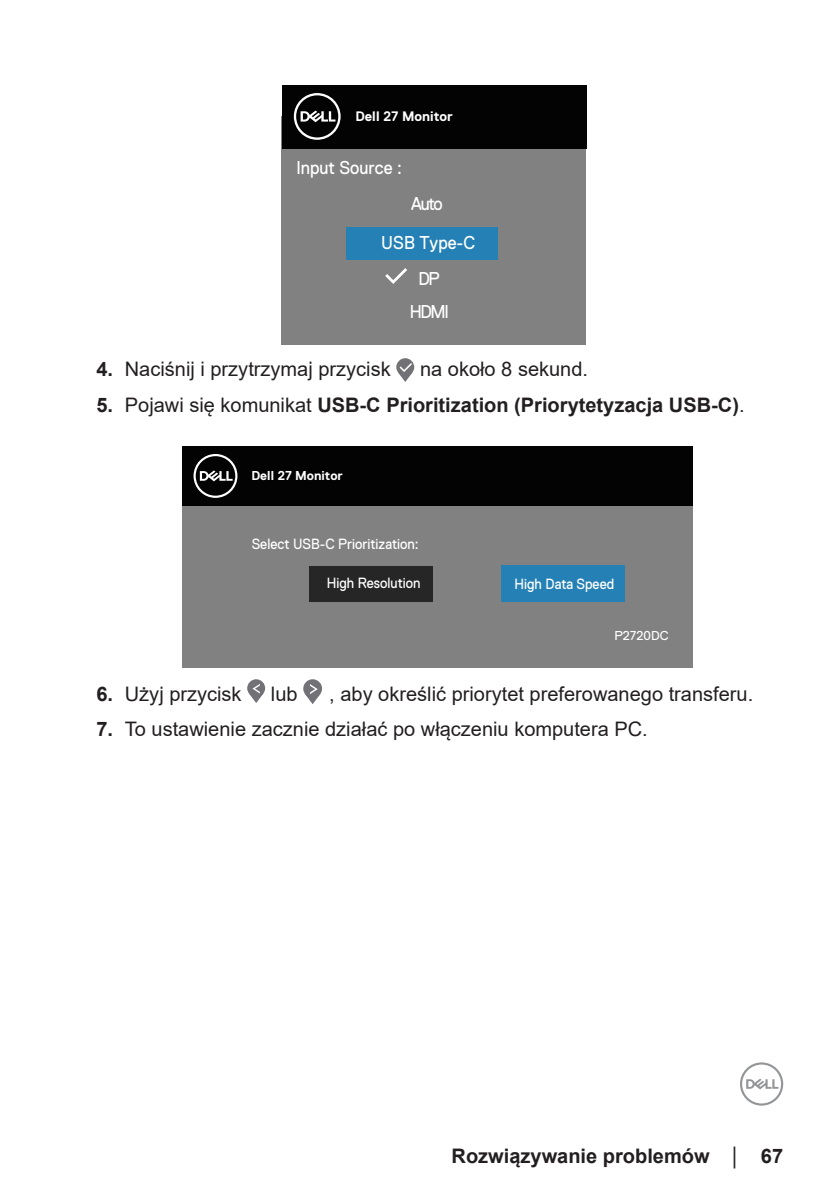
<style>
.page{position:relative;width:840px;height:1191px;background:#fff}
.page>*{position:absolute;margin:0;border:0;box-sizing:border-box;transform-origin:0 0}
.t1{font:20px "Arial";color:#231f20}
.t2{font:700 20px "Arial";color:#231f20}
.t3{font:18.6px/39.6px "Dell Replica";color:#fff;text-align:center;scale:.92 1}
.t4{font:14.8px "Dell Replica";color:#fff;scale:.92 1}
.t5{font:700 13.8px "Dell Replica";color:#fff}
.t6{font:700 12.8px "Dell Replica";color:#fff}
.t7{font:12.8px "Dell Replica";color:#fff}
.s1{font-weight:700}
.s2{font-weight:400}
.s3{font-weight:400;font-size:18px}
</style>
<div class="page">
<svg style="left:740px;top:1062px;width:42px;height:43px"></svg>
<div style="left:281px;top:116px;width:304px;height:229px;background:#818181"></div>
<div style="left:281px;top:85px;width:305px;height:63px;background:#030303"></div>
<svg style="left:293px;top:93px;width:47px;height:47px"></svg>
<div style="left:346px;top:227px;width:151px;height:32px;background:#2581b5"></div>
<svg style="left:385px;top:268px;width:22px;height:16px"></svg>
<svg style="left:396px;top:358px;width:18px;height:18px"></svg>
<svg style="left:397px;top:361px;width:16px;height:21px"></svg>
<div style="left:182px;top:476px;width:510px;height:191px;background:#818181"></div>
<div style="left:182px;top:446px;width:510px;height:59px;background:#030303"></div>
<svg style="left:193px;top:454px;width:44px;height:44px"></svg>
<div style="left:309px;top:565px;width:123px;height:36px;background:#262626"></div>
<div style="left:501px;top:565px;width:123px;height:37px;background:#2581b5"></div>
<svg style="left:247px;top:679px;width:18px;height:18px"></svg>
<svg style="left:249px;top:684px;width:14px;height:19px"></svg>
<svg style="left:303px;top:679px;width:19px;height:19px"></svg>
<svg style="left:305px;top:684px;width:14px;height:20px"></svg>
<p class="t5" style="left:355px;top:108px;width:99px">Dell 27 Monitor</p>
<p class="t3" style="left:296px;top:147px;width:116px">Input Source :</p>
<p class="t3" style="left:381px;top:183px;width:104px">Auto<br>USB Type-C</p>
<p class="t3" style="left:409px;top:262px;width:44px;line-height:32.6px">DP<br>HDMI</p>
<p class="t1" style="left:96px;top:355px;width:295px"><span class="s1">4.</span> Naciśnij i przytrzymaj przycisk</p>
<p class="t1" style="left:420px;top:355px;width:169px">na około 8 sekund.</p>
<p class="t2" style="left:96px;top:391px;width:649px">5. <span class="s2">Pojawi się komunikat</span> USB-C Prioritization (Priorytetyzacja USB-C)<span class="s2">.</span></p>
<p class="t6" style="left:251px;top:468px;width:93px">Dell 27 Monitor</p>
<p class="t4" style="left:251px;top:535px;width:183px">Select USB-C Prioritization:</p>
<p class="t4" style="left:326px;top:575px;width:103px">High Resolution</p>
<p class="t4" style="left:514px;top:576px;width:110px">High Data Speed</p>
<p class="t7" style="left:614px;top:628px;width:56px">P2720DC</p>
<p class="t1" style="left:96px;top:680px;width:147px"><span class="s1">6.</span> Użyj przycisk</p>
<p class="t1" style="left:271px;top:680px;width:28px">lub</p>
<p class="t1" style="left:329px;top:680px;width:425px">, aby określić priorytet preferowanego transferu.</p>
<p class="t1" style="left:96px;top:715px;width:552px"><span class="s1">7.</span> To ustawienie zacznie działać po włączeniu komputera PC.</p>
<p class="t2" style="left:451px;top:1141px;width:333px">Rozwiązywanie problemów <span class="s3">│</span> 67</p>
</div>
